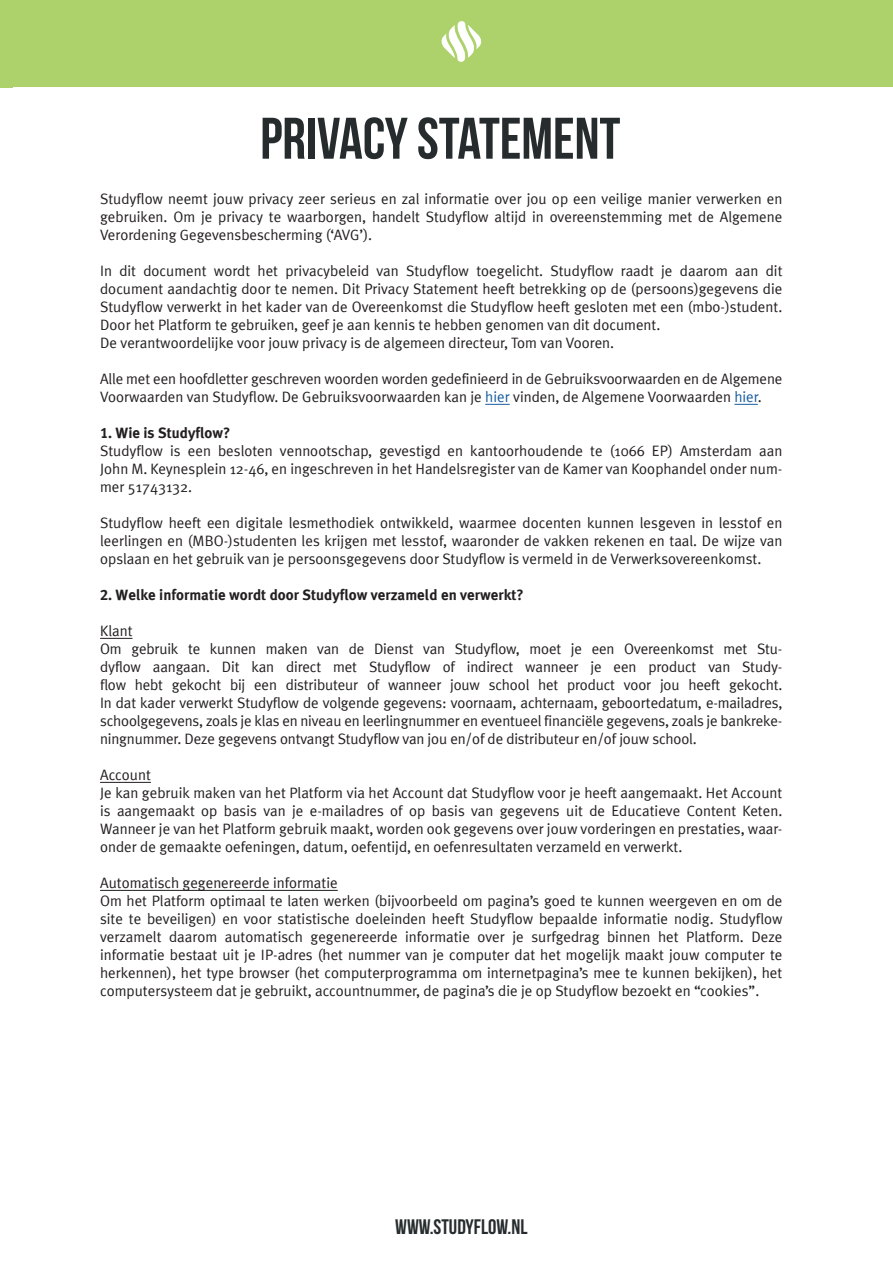
<style>
.page{position:relative;width:893px;height:1263px;background:#fff}
.page>*{position:absolute;margin:0;border:0;box-sizing:border-box;transform-origin:0 0}
.t1{font:58.5px "Bebas Neue";color:#262b2d}
.t2{font:21px "Bebas Neue";color:#262b2d}
.t3{font:15px/18px "Meta Plus";color:#231f20;text-align:justify}
.t4{font:700 15px "Meta Plus Lining";color:#231f20}
.s1{color:#175d9e}
</style>
<div class="page">
<div style="left:0;top:0;width:893px;height:87px;background:#add26b"></div>
<svg style="left:441px;top:21px;width:41px;height:41px"></svg>
<svg style="left:485px;top:404px;width:25px;height:1px"></svg>
<svg style="left:734px;top:404px;width:24px;height:1px"></svg>
<hr style="left:100px;top:638px;width:32px;height:1px;background:#231f20">
<hr style="left:100px;top:782px;width:51px;height:1px;background:#231f20">
<hr style="left:100px;top:890px;width:238px;height:1px;background:#231f20">
<p class="t1" style="left:260px;top:106px;width:362px">PRIVACY STATEMENT</p>
<p class="t3" style="left:100px;top:190px;width:684px">Studyflow neemt jouw privacy zeer serieus en zal informatie over jou op een veilige manier verwerken en gebruiken. Om je privacy te waarborgen, handelt Studyflow altijd in overeenstemming met de Algemene Verordening Gegevensbescherming (‘AVG’).</p>
<p class="t3" style="left:100px;top:262px;width:684px">In dit document wordt het privacybeleid van Studyflow toegelicht. Studyflow raadt je daarom aan dit document aandachtig door te nemen. Dit Privacy Statement heeft betrekking op de (persoons)gegevens die Studyflow verwerkt in het kader van de Overeenkomst die Studyflow heeft gesloten met een (mbo-)student.<br>Door het Platform te gebruiken, geef je aan kennis te hebben genomen van dit document.</p>
<p class="t3" style="left:100px;top:334px;width:516px">De verantwoordelijke voor jouw privacy is de algemeen directeur, Tom van Vooren.</p>
<p class="t3" style="left:100px;top:370px;width:684px">Alle met een hoofdletter geschreven woorden worden gedefinieerd in de Gebruiksvoorwaarden en de Algemene<br>Voorwaarden van Studyflow. De Gebruiksvoorwaarden kan je <span class="s1">hier</span> vinden, de Algemene Voorwaarden <span class="s1">hier</span>.</p>
<p class="t4" style="left:100px;top:424px;width:132px">1. Wie is Studyflow?</p>
<p class="t3" style="left:100px;top:442px;width:684px">Studyflow is een besloten vennootschap, gevestigd en kantoorhoudende te (1066 EP) Amsterdam aan John M. Keynesplein 12-46, en ingeschreven in het Handelsregister van de Kamer van Koophandel onder num&shy;mer 51743132.</p>
<p class="t3" style="left:100px;top:514px;width:684px">Studyflow heeft een digitale lesmethodiek ontwikkeld, waarmee docenten kunnen lesgeven in lesstof en leerlingen en (MBO-)studenten les krijgen met lesstof, waaronder de vakken rekenen en taal. De wijze van opslaan en het gebruik van je persoonsgegevens door Studyflow is vermeld in de Verwerksovereenkomst.</p>
<p class="t4" style="left:100px;top:586px;width:425px">2. Welke informatie wordt door Studyflow verzameld en verwerkt?</p>
<p class="t3" style="left:100px;top:622px;width:34px">Klant</p>
<p class="t3" style="left:100px;top:640px;width:684px">Om gebruik te kunnen maken van de Dienst van Studyflow, moet je een Overeenkomst met Stu&shy;dyflow aangaan. Dit kan direct met Studyflow of indirect wanneer je een product van Study&shy;flow hebt gekocht bij een distributeur of wanneer jouw school het product voor jou heeft gekocht.<br>In dat kader verwerkt Studyflow de volgende gegevens: voornaam, achternaam, geboortedatum, e-mailadres, schoolgegevens, zoals je klas en niveau en leerlingnummer en eventueel financiële gegevens, zoals je bankreke&shy;ningnummer. Deze gegevens ontvangt Studyflow van jou en/of de distributeur en/of jouw school.</p>
<p class="t3" style="left:100px;top:766px;width:52px">Account</p>
<p class="t3" style="left:100px;top:784px;width:684px">Je kan gebruik maken van het Platform via het Account dat Studyflow voor je heeft aangemaakt. Het Account is aangemaakt op basis van je e-mailadres of op basis van gegevens uit de Educatieve Content Keten.<br>Wanneer je van het Platform gebruik maakt, worden ook gegevens over jouw vorderingen en prestaties, waar&shy;onder de gemaakte oefeningen, datum, oefentijd, en oefenresultaten verzameld en verwerkt.</p>
<p class="t3" style="left:100px;top:874px;width:239px">Automatisch gegenereerde informatie</p>
<p class="t3" style="left:100px;top:892px;width:684px">Om het Platform optimaal te laten werken (bijvoorbeeld om pagina’s goed te kunnen weergeven en om de site te beveiligen) en voor statistische doeleinden heeft Studyflow bepaalde informatie nodig. Studyflow verzamelt daarom automatisch gegenereerde informatie over je surfgedrag binnen het Platform. Deze informatie bestaat uit je IP-adres (het nummer van je computer dat het mogelijk maakt jouw computer te herkennen), het type browser (het computerprogramma om internetpagina’s mee te kunnen bekijken), het computersysteem dat je gebruikt, accountnummer, de pagina’s die je op Studyflow bezoekt en “cookies”.</p>
<h2 class="t2" style="left:395px;top:1215px;width:134px">WWW.STUDYFLOW.NL</h2>
</div>
